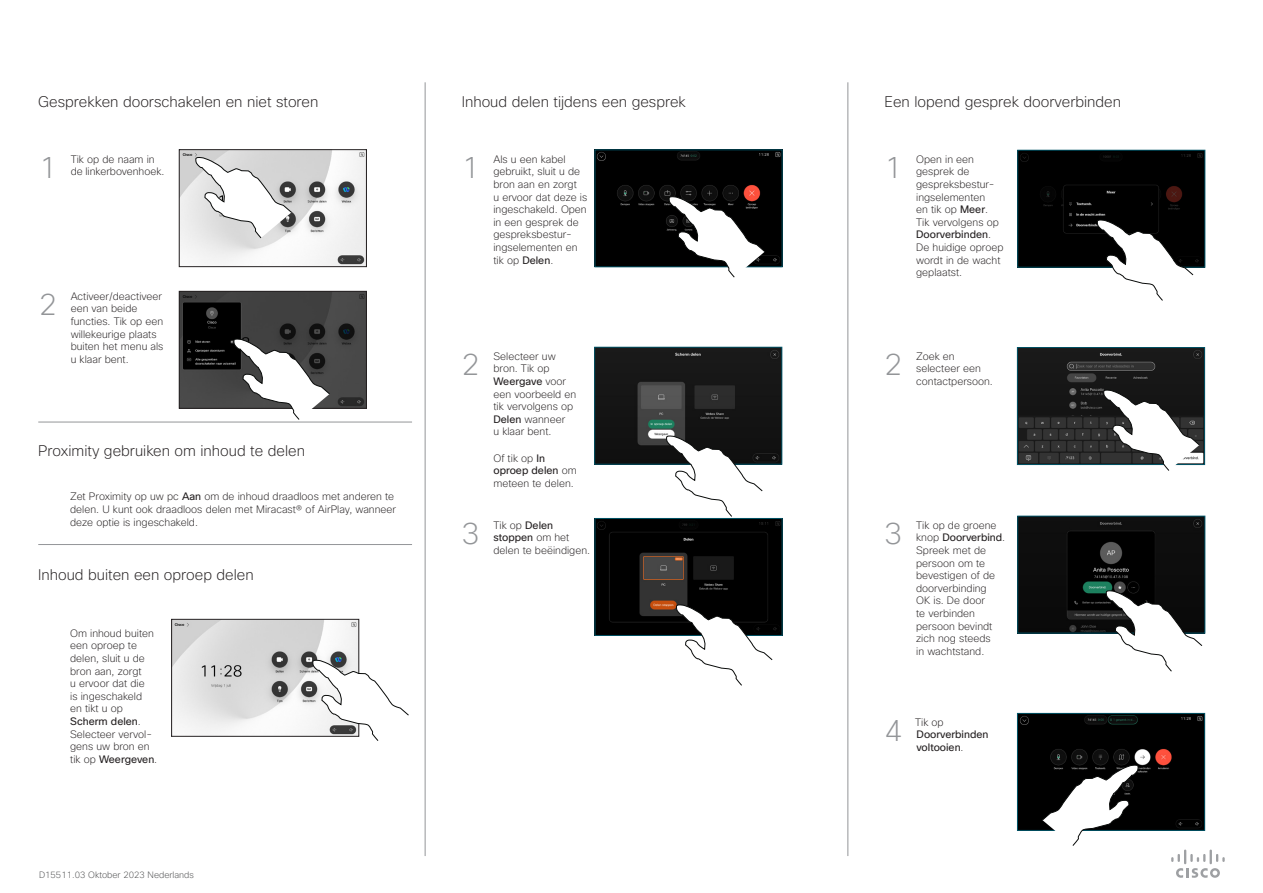
<style>
.page{position:relative;width:1263px;height:893px;background:#fff}
.page>*{position:absolute;margin:0;border:0;box-sizing:border-box;transform-origin:0 0}
.t1{font:200 30px "Cisco Sans";color:#939598}
.Subhead1{font:200 15px "Cisco Sans";color:#231f20}
.CartoonAnnotation{font:200 10.5px/12.6px "Cisco Sans";color:#231f20}
.CartoonAnnotation-2{font:10.5px/12.6px "Cisco Sans";color:#231f20}
.t2{font:200 9px "Cisco Sans";color:#4b4c4d}
.s1{font-weight:400}
.s2{font-weight:200}
</style>
<div class="page">
<img style="left:597px;top:349px;width:183px;height:113px">
<div style="left:595px;top:347px;width:187px;height:117px;border:1px solid #005467"></div>
<img style="left:181px;top:152px;width:183px;height:113px">
<div style="left:179px;top:150px;width:187px;height:117px;border:1px solid #231f20"></div>
<img style="left:174px;top:621px;width:183px;height:113px">
<div style="left:172px;top:619px;width:187px;height:117px;border:1px solid #231f20"></div>
<svg style="left:195px;top:157px;width:97px;height:81px"></svg>
<img style="left:181px;top:293px;width:183px;height:113px">
<div style="left:179px;top:291px;width:187px;height:117px;border:1px solid #231f20"></div>
<svg style="left:233px;top:338px;width:97px;height:82px"></svg>
<svg style="left:312px;top:659px;width:97px;height:82px"></svg>
<img style="left:597px;top:152px;width:183px;height:113px">
<div style="left:595px;top:150px;width:187px;height:117px;border:1px solid #005467"></div>
<svg style="left:669px;top:196px;width:96px;height:81px"></svg>
<img style="left:1019px;top:715px;width:184px;height:113px">
<div style="left:1017px;top:713px;width:188px;height:117px;border:1px solid #005467"></div>
<div style="left:1020px;top:152px;width:183px;height:113px;background:#000"></div>
<div style="left:1018px;top:150px;width:187px;height:117px;border:1px solid #005467"></div>
<svg style="left:1097px;top:219px;width:96px;height:82px"></svg>
<img style="left:1020px;top:518px;width:183px;height:113px">
<div style="left:1018px;top:516px;width:187px;height:117px;border:1px solid #005467"></div>
<svg style="left:1106px;top:590px;width:96px;height:81px"></svg>
<svg style="left:1042px;top:764px;width:96px;height:82px"></svg>
<img style="left:1019px;top:349px;width:184px;height:114px">
<div style="left:1017px;top:347px;width:188px;height:118px;border:1px solid #005467"></div>
<svg style="left:1103px;top:389px;width:97px;height:82px"></svg>
<hr style="left:425px;top:82px;width:1px;height:774px;background:#939598">
<svg style="left:1171px;top:849px;width:54px;height:29px"></svg>
<hr style="left:38px;top:422px;width:374px;height:1px;background:#939598">
<hr style="left:38px;top:544px;width:374px;height:1px;background:#939598">
<div style="left:673px;top:512px;width:86px;height:15px;background:#f7f9fa"></div>
<img style="left:597px;top:520px;width:183px;height:113px">
<div style="left:595px;top:518px;width:187px;height:117px;border:1px solid #005467"></div>
<svg style="left:666px;top:435px;width:97px;height:82px"></svg>
<hr style="left:847px;top:82px;width:1px;height:774px;background:#939598">
<svg style="left:676px;top:604px;width:96px;height:82px"></svg>
<h1 class="Subhead1" style="left:38px;top:92px;width:282px">Gesprekken doorschakelen en niet storen</h1>
<h1 class="Subhead1" style="left:884px;top:92px;width:238px">Een lopend gesprek doorverbinden</h1>
<h1 class="Subhead1" style="left:462px;top:92px;width:226px">Inhoud delen tijdens een gesprek</h1>
<p class="t1" style="left:39px;top:149px;width:20px">1</p>
<p class="CartoonAnnotation" style="left:493px;top:153px;width:95px">Als u een kabel gebruikt, sluit u de bron aan en zorgt<br>u ervoor dat deze is ingeschakeld. Open in een gesprek de gespreksbestur&shy;ingselementen en tik op <span class="s1">Delen</span>.</p>
<p class="CartoonAnnotation" style="left:71px;top:153px;width:95px">Tik op de naam in de linkerbovenhoek.</p>
<p class="t1" style="left:462px;top:149px;width:19px">1</p>
<p class="t1" style="left:39px;top:286px;width:20px">2</p>
<p class="CartoonAnnotation" style="left:71px;top:290px;width:94px">Activeer/deactiveer een van beide functies. Tik op een willekeurige plaats buiten het menu als u klaar bent.</p>
<h1 class="Subhead1" style="left:38px;top:441px;width:268px">Proximity gebruiken om inhoud te delen</h1>
<p class="CartoonAnnotation" style="left:70px;top:490px;width:327px">Zet Proximity op uw pc <span class="s1">Aan</span> om de inhoud draadloos met anderen te delen. U kunt ook draadloos delen met Miracast® of AirPlay, wanneer deze optie is ingeschakeld.</p>
<h1 class="Subhead1" style="left:38px;top:565px;width:217px">Inhoud buiten een oproep delen</h1>
<p class="CartoonAnnotation" style="left:70px;top:627px;width:89px">Om inhoud buiten een oproep te delen, sluit u de bron aan, zorgt<br>u ervoor dat die<br>is ingeschakeld<br>en tikt u op<br><span class="s1">Scherm delen</span>.<br>Selecteer vervol&shy;gens uw bron en tik op <span class="s1">Weergeven</span>.</p>
<p class="t2" style="left:39px;top:869px;width:156px">D15511.03 Oktober 2023 Nederlands</p>
<p class="t1" style="left:462px;top:346px;width:19px">2</p>
<p class="t1" style="left:462px;top:514px;width:19px">3</p>
<p class="CartoonAnnotation" style="left:493px;top:350px;width:84px">Selecteer uw bron. Tik op<br><span class="s1">Weergave</span> voor een voorbeeld en tik vervolgens op<br><span class="s1">Delen</span> wanneer<br>u klaar bent.</p>
<p class="CartoonAnnotation" style="left:493px;top:452px;width:85px">Of tik op <span class="s1">In oproep delen</span> om meteen te delen.</p>
<p class="CartoonAnnotation" style="left:493px;top:519px;width:98px">Tik op <span class="s1">Delen stoppen</span> om het delen te beëindigen.</p>
<p class="t1" style="left:884px;top:149px;width:19px">1</p>
<p class="CartoonAnnotation" style="left:916px;top:153px;width:89px">Open in een gesprek de gespreksbestur&shy;ingselementen<br>en tik op <span class="s1">Meer</span>.<br>Tik vervolgens op<br><span class="s1">Doorverbinden</span>.<br>De huidige oproep wordt in de wacht geplaatst.</p>
<p class="t1" style="left:884px;top:346px;width:19px">2</p>
<p class="CartoonAnnotation" style="left:916px;top:350px;width:78px">Zoek en selecteer een contactpersoon.</p>
<p class="t1" style="left:884px;top:514px;width:19px">3</p>
<p class="CartoonAnnotation" style="left:916px;top:519px;width:91px">Tik op de groene knop <span class="s1">Doorverbind</span>.<br>Spreek met de persoon om te bevestigen of de doorverbinding<br>OK is. De door<br>te verbinden persoon bevindt zich nog steeds<br>in wachtstand.</p>
<p class="t1" style="left:884px;top:711px;width:19px">4</p>
<p class="CartoonAnnotation-2" style="left:915px;top:716px;width:75px"><span class="s2">Tik op<br></span>Doorverbinden voltooien<span class="s2">.</span></p>
</div>
